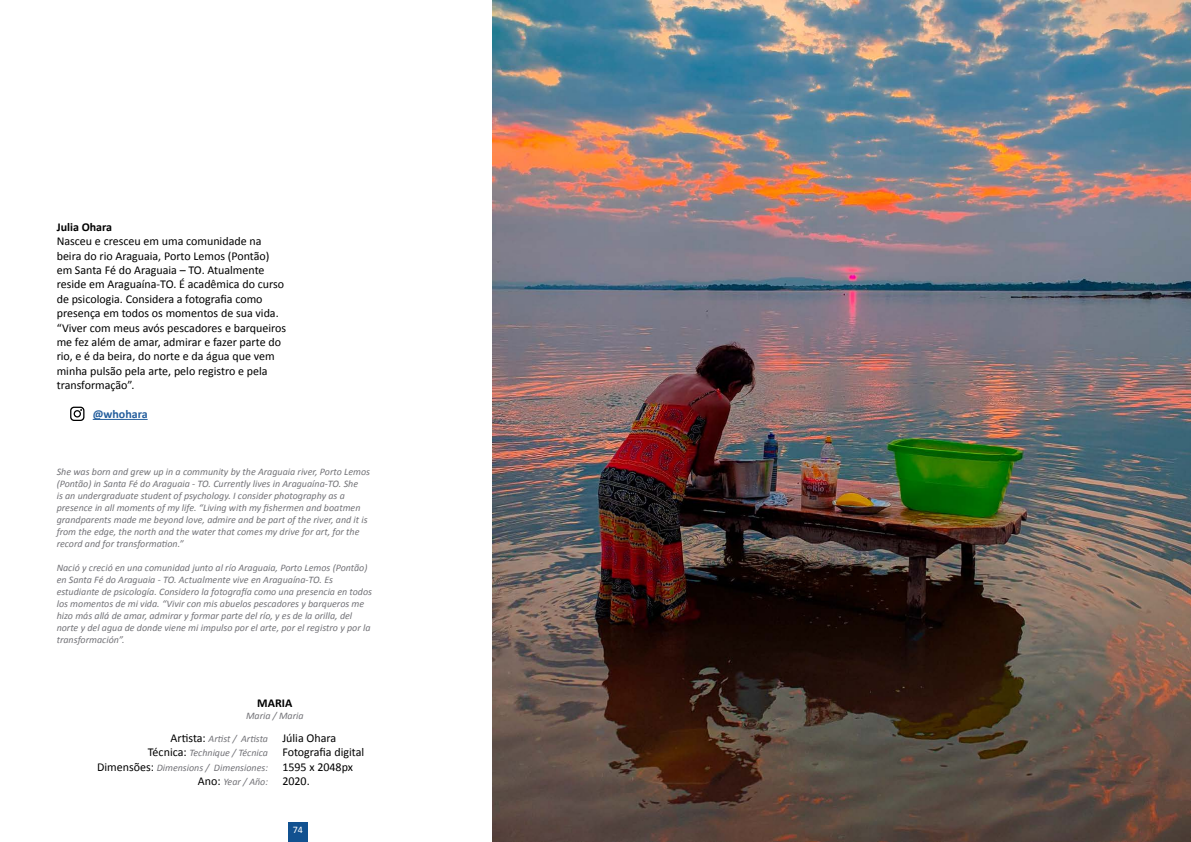
<style>
.page{position:relative;width:1191px;height:842px;background:#fff}
.page>*{position:absolute;margin:0;border:0;box-sizing:border-box;transform-origin:0 0}
.t1{font:12px/14.4px "Calibri";color:#000}
.t2{font:700 12px "Calibri";color:#000}
.t3{font:700 12px "Calibri";color:#235d9c}
.t4{font:italic 10px/12px "Calibri";color:#727277}
.t5{font:10px "Calibri";color:#fff}
.s1{font-style:normal;font-size:12px;color:#000}
</style>
<div class="page">
<img style="left:493px;top:0;width:698px;height:842px">
<hr style="left:93px;top:419px;width:55px;height:1px;background:#235d9c">
<svg style="left:70px;top:407px;width:14px;height:14px"></svg>
<div style="left:288px;top:823px;width:19px;height:19px;background:#115190"></div>
<p class="t2" style="left:57px;top:219px;width:57px">Julia Ohara</p>
<p class="t1" style="left:57px;top:234px;width:231px">Nasceu e cresceu em uma comunidade na beira do rio Araguaia, Porto Lemos (Pontão) em Santa Fé do Araguaia – TO. Atualmente reside em Araguaína-TO. É acadêmica do curso de psicologia. Considera a fotografia como presença em todos os momentos de sua vida. “Viver com meus avós pescadores e barqueiros me fez além de amar, admirar e fazer parte do rio, e é da beira, do norte e da água que vem minha pulsão pela arte, pelo registro e pela transformação”.</p>
<p class="t3" style="left:93px;top:406px;width:56px">@whohara</p>
<p class="t4" style="left:57px;top:466px;width:315px">She was born and grew up in a community by the Araguaia river, Porto Lemos (Pontão) in Santa Fé do Araguaia - TO. Currently lives in Araguaína-TO. She<br>is an undergraduate student of psychology. I consider photography as a presence in all moments of my life. “Living with my fishermen and boatmen grandparents made me beyond love, admire and be part of the river, and it is from the edge, the north and the water that comes my drive for art, for the record and for transformation.”</p>
<p class="t4" style="left:57px;top:562px;width:317px">Nació y creció en una comunidad junto al río Araguaia, Porto Lemos (Pontão) en Santa Fé do Araguaia - TO. Actualmente vive en Araguaína-TO. Es estudiante de psicología. Considero la fotografía como una presencia en todos los momentos de mi vida. “Vivir con mis abuelos pescadores y barqueros me hizo más allá de amar, admirar y formar parte del río, y es de la orilla, del norte y del agua de donde viene mi impulso por el arte, por el registro y por la transformación”.</p>
<p class="t2" style="left:257px;top:696px;width:36px">MARIA</p>
<p class="t4" style="left:246px;top:710px;width:59px">Maria / Maria</p>
<p class="t4" style="left:97px;top:731px;width:172px;line-height:14.4px;text-align:right"><span class="s1">Artista:</span> Artist / Artista<br><span class="s1">Técnica:</span> Technique / Técnica<br><span class="s1">Dimensões:</span> Dimensions / Dimensiones:<br><span class="s1">Ano:</span> Year / Año:</p>
<p class="t1" style="left:282px;top:731px;width:83px">Júlia Ohara<br>Fotografia digital<br>1595 x 2048px<br>2020.</p>
<p class="t5" style="left:293px;top:824px;width:12px">74</p>
</div>
